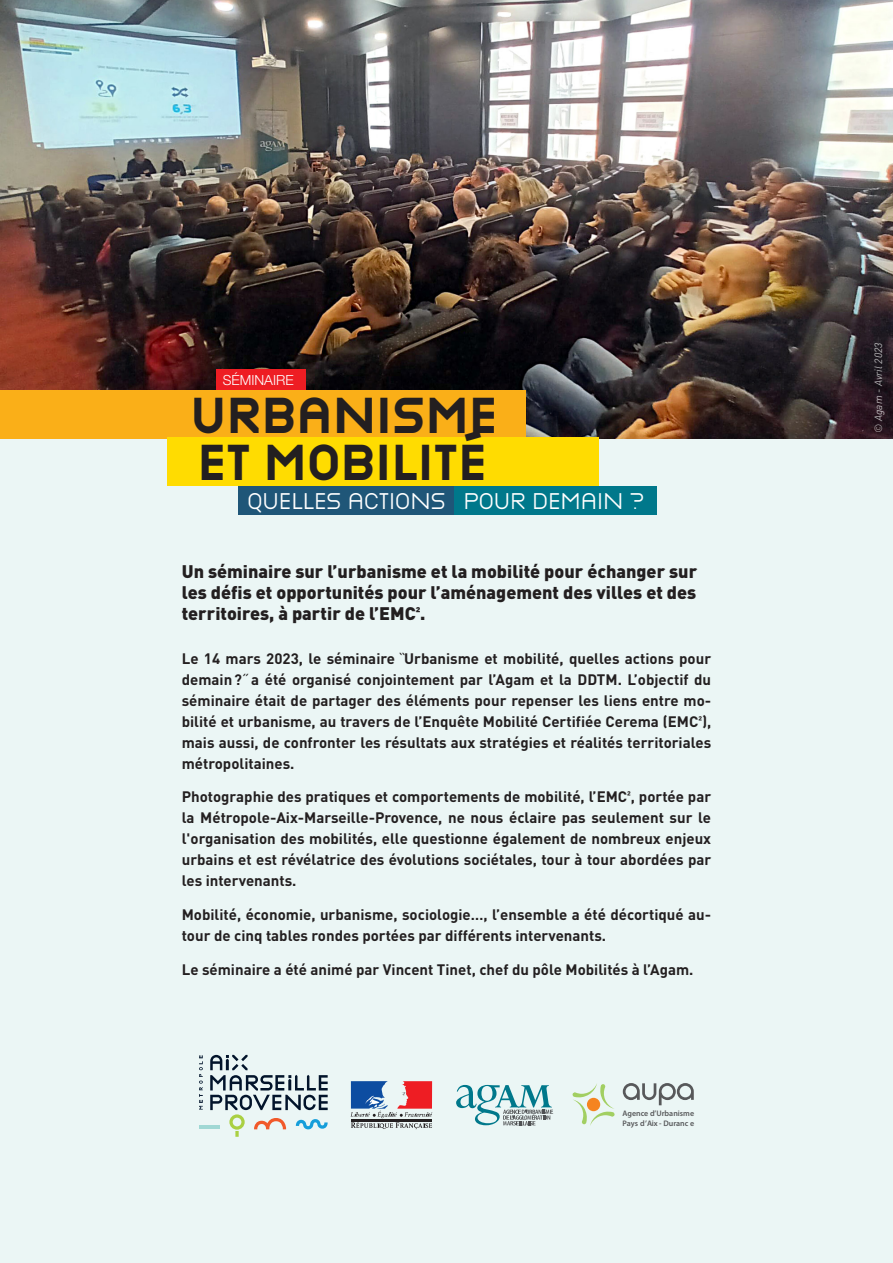
<style>
.page{position:relative;width:893px;height:1263px;background:#ebf6f5}
.page>*{position:absolute;margin:0;border:0;box-sizing:border-box;transform-origin:0 0}
.t1{font:700 46.95px "Victoire";color:#231f20}
.t2{font:21.15px "Victoire";color:#fff}
.Texte_courant{font:900 18px/21px "DIN Pro";color:#231f20;text-align:justify}
.Texte_courant-2{font:700 15px/21px "DIN Pro";color:#231f20;text-align:justify}
.t3{font:300 13.95px "Helvetica Neue LT Std";color:#fff}
.t4{font:italic 10.5px "DIN Pro";color:#fff}
.t5{font:600 7.95px/9.6px "Myriad Pro";color:#57585a}
.s1{font-weight:400}
</style>
<div class="page">
<hr style="left:199px;top:1125px;width:21px;height:3px;background:#a0d8d4">
<svg style="left:199px;top:1055px;width:4px;height:54px"></svg>
<svg style="left:210px;top:1055px;width:118px;height:82px"></svg>
<svg style="left:350px;top:1081px;width:82px;height:48px"></svg>
<svg style="left:623px;top:1083px;width:71px;height:22px"></svg>
<svg style="left:572px;top:1084px;width:43px;height:42px"></svg>
<div style="left:587px;top:1098px;width:13px;height:13px;background:#f58420;border-radius:50%"></div>
<svg style="left:456px;top:1085px;width:97px;height:40px"></svg>
<img style="left:0;top:0;width:893px;height:438px">
<div style="left:217px;top:369px;width:89px;height:21px;background:#ee1d23"></div>
<div style="left:0;top:390px;width:526px;height:48px;background:#faaf18"></div>
<div style="left:168px;top:437px;width:431px;height:49px;background:#ffdc01"></div>
<div style="left:238px;top:486px;width:216px;height:29px;background:#1f5678"></div>
<div style="left:454px;top:486px;width:203px;height:29px;background:#00788b"></div>
<p class="t3" style="left:223px;top:371px;width:72px">SÉMINAIRE</p>
<p class="t1" style="left:191px;top:381px;width:309px">URBANISME</p>
<p class="t1" style="left:197px;top:429px;width:291px">ET MOBILITÉ</p>
<p class="t2" style="left:247px;top:486px;width:200px">QUELLES ACTIONS</p>
<p class="t2" style="left:464px;top:486px;width:182px">POUR DEMAIN ?</p>
<p class="Texte_courant" style="left:182px;top:560px;width:517px">Un séminaire sur l’urbanisme et la mobilité pour échanger sur les défis et opportunités pour l’aménagement des villes et des territoires, à partir de l’EMC².</p>
<p class="Texte_courant-2" style="left:182px;top:647px;width:531px">Le 14 mars 2023, le séminaire <span class="s1">̏</span>Urbanisme et mobilité, quelles actions pour demain? <span class="s1">̋</span> a été organisé conjointement par l’Agam et la DDTM. L’objectif du séminaire était de partager des éléments pour repenser les liens entre mo&shy;bilité et urbanisme, au travers de l’Enquête Mobilité Certifiée Cerema (EMC²), mais aussi, de confronter les résultats aux stratégies et réalités territoriales métropolitaines.</p>
<p class="Texte_courant-2" style="left:182px;top:786px;width:531px">Photographie des pratiques et comportements de mobilité, l’EMC², portée par la Métropole-Aix-Marseille-Provence, ne nous éclaire pas seulement sur le l'organisation des mobilités, elle questionne également de nombreux enjeux urbains et est révélatrice des évolutions sociétales, tour à tour abordées par les intervenants.</p>
<p class="Texte_courant-2" style="left:182px;top:903px;width:531px">Mobilité, économie, urbanisme, sociologie…, l’ensemble a été décortiqué au&shy;tour de cinq tables rondes portées par différents intervenants.</p>
<p class="Texte_courant-2" style="left:182px;top:958px;width:513px">Le séminaire a été animé par Vincent Tinet, chef du pôle Mobilités à l’Agam.</p>
<p class="t5" style="left:622px;top:1108px;width:73px">Agence d’Urbanisme<br>Pays d’Aix - Duranc e</p>
<p class="t4" style="left:871px;top:433px;width:91px;rotate:-90deg">© Agam - Avril 2023</p>
</div>
